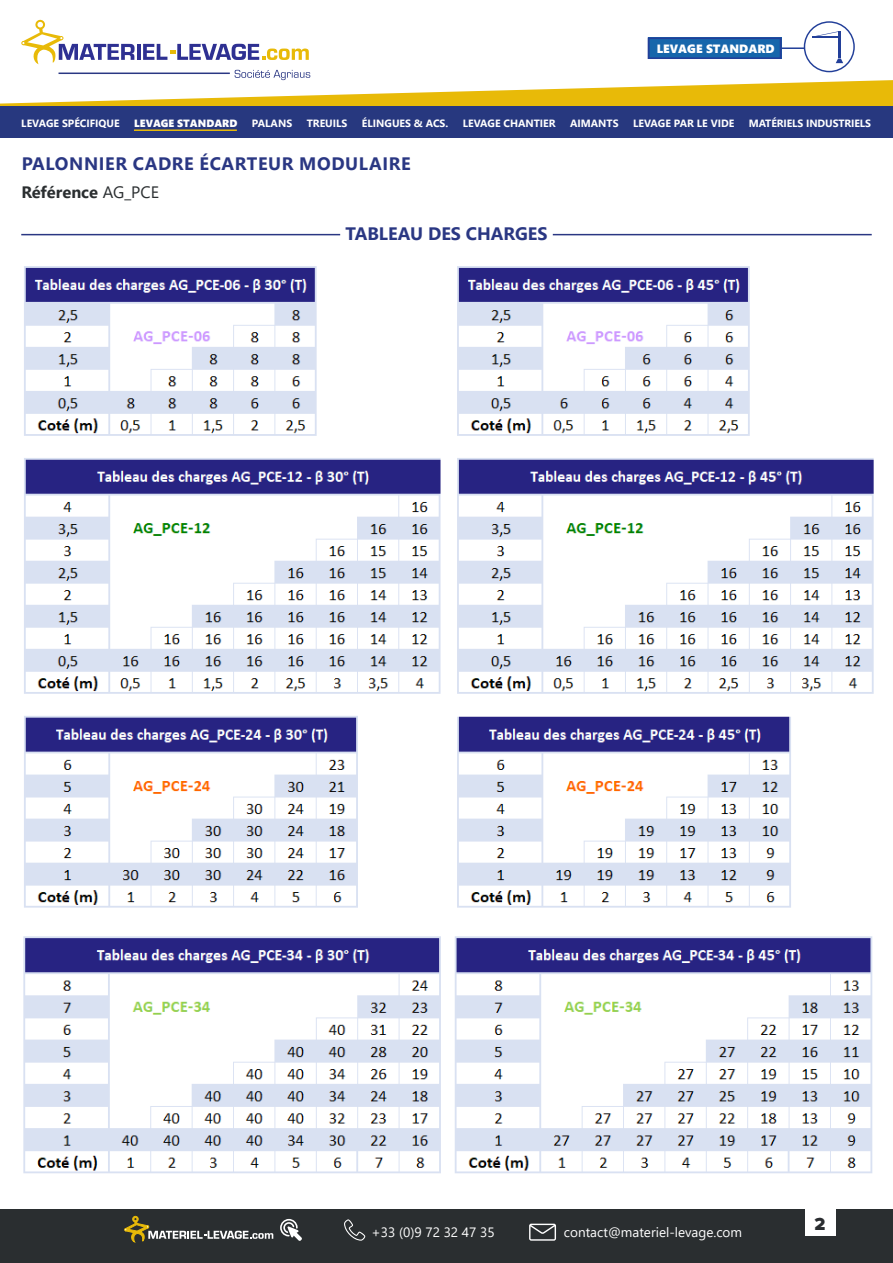
<style>
.page{position:relative;width:893px;height:1263px;background:#fff}
.page>*{position:absolute;margin:0;border:0;box-sizing:border-box;transform-origin:0 0}
.t1{font:700 18px "Segoe UI";letter-spacing:.035em;color:#2a3783}
.t2{font:700 18px "Segoe UI";color:#2a3783}
.t3{font:900 18px "Casto";color:#2a2d30}
.t4{font:700 16.5px "Segoe UI";color:#2a2e30}
.t5{font:13.5px "Segoe UI";color:#fff}
.t6{font:12px "Segoe UI Black";color:#fff}
.t7{font:700 10.5px "Segoe UI";color:#fff}
.t8{font:10.5px "Segoe UI Black";color:#fff}
.s1{font-weight:400}
</style>
<div class="page">
<div style="left:0;top:1209px;width:893px;height:54px;background:#2a2e30"></div>
<svg style="left:280px;top:1219px;width:22px;height:22px"></svg>
<svg style="left:344px;top:1219px;width:21px;height:22px"></svg>
<svg style="left:529px;top:1224px;width:27px;height:17px"></svg>
<svg style="left:124px;top:1216px;width:149px;height:26px"></svg>
<div style="left:805px;top:1206px;width:30px;height:30px;background:#fff"></div>
<hr style="left:21px;top:234px;width:319px;height:1px;background:#2a3783">
<hr style="left:553px;top:234px;width:319px;height:1px;background:#2a3783">
<img style="left:24px;top:266px;width:850px;height:642px">
<img style="left:23px;top:936px;width:850px;height:238px">
<div style="left:0;top:106px;width:893px;height:31px;background:#27387f"></div>
<hr style="left:134px;top:129px;width:103px;height:2px;background:#e8ba08">
<svg style="left:0;top:20px;width:893px;height:86px"></svg>
<p class="t6" style="left:657px;top:40px;width:119px">LEVAGE STANDARD</p>
<p class="t7" style="left:21px;top:113px;width:100px">LEVAGE SPÉCIFIQUE</p>
<p class="t8" style="left:134px;top:115px;width:105px">LEVAGE STANDARD</p>
<p class="t7" style="left:252px;top:113px;width:42px">PALANS</p>
<p class="t7" style="left:307px;top:113px;width:42px">TREUILS</p>
<p class="t7" style="left:362px;top:113px;width:88px">ÉLINGUES &amp; ACS.</p>
<p class="t7" style="left:463px;top:113px;width:94px">LEVAGE CHANTIER</p>
<p class="t7" style="left:570px;top:113px;width:50px">AIMANTS</p>
<p class="t7" style="left:633px;top:113px;width:103px">LEVAGE PAR LE VIDE</p>
<p class="t7" style="left:749px;top:113px;width:124px">MATÉRIELS INDUSTRIELS</p>
<p class="t1" style="left:22px;top:147px;width:390px">PALONNIER CADRE ÉCARTEUR MODULAIRE</p>
<p class="t4" style="left:21px;top:177px;width:139px">Référence <span class="s1">AG_PCE</span></p>
<p class="t2" style="left:345px;top:217px;width:204px">TABLEAU DES CHARGES</p>
<p class="t5" style="left:371px;top:1220px;width:125px">+33 (0)9 72 32 47 35</p>
<p class="t5" style="left:564px;top:1220px;width:180px">contact@materiel-levage.com</p>
<p class="t3" style="left:814px;top:1213px;width:12px">2</p>
</div>
